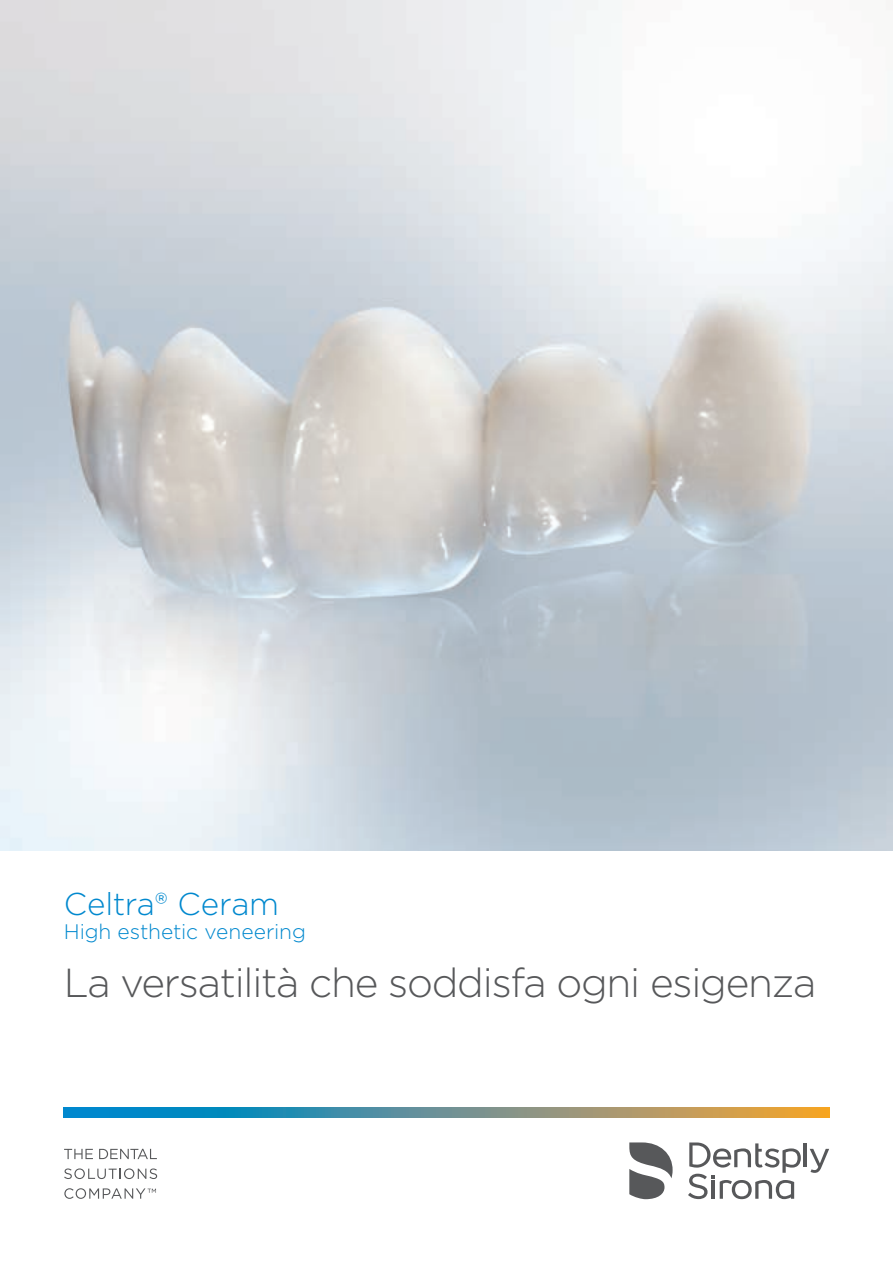
<style>
.page{position:relative;width:893px;height:1263px;background:#fff}
.page>*{position:absolute;margin:0;border:0;box-sizing:border-box;transform-origin:0 0}
.t1{font:300 40.5px "Gotham";letter-spacing:-.03em;color:#57585a}
.t2{font:300 31.5px "Gotham";letter-spacing:-.005em;color:#0088ce}
.t3{font:300 21px "Gotham";letter-spacing:-.005em;color:#0088ce}
</style>
<div class="page">
<hr style="left:804px;top:1143px;width:3px;height:24px;background:#57585a">
<svg style="left:810px;top:1149px;width:19px;height:24px"></svg>
<svg style="left:688px;top:1142px;width:113px;height:57px"></svg>
<svg style="left:629px;top:1142px;width:44px;height:57px"></svg>
<svg style="left:64px;top:1149px;width:29px;height:10px"></svg>
<svg style="left:99px;top:1149px;width:58px;height:10px"></svg>
<svg style="left:64px;top:1168px;width:93px;height:11px"></svg>
<svg style="left:64px;top:1188px;width:92px;height:11px"></svg>
<svg style="left:64px;top:1108px;width:765px;height:9px;background:#6a928d"></svg>
<p class="t2" style="left:64px;top:884px;width:217px">Celtra® Ceram</p>
<p class="t3" style="left:64px;top:918px;width:244px">High esthetic veneering</p>
<p class="t1" style="left:64px;top:956px;width:754px">La versatilità che soddisfa ogni esigenza</p>
</div>
